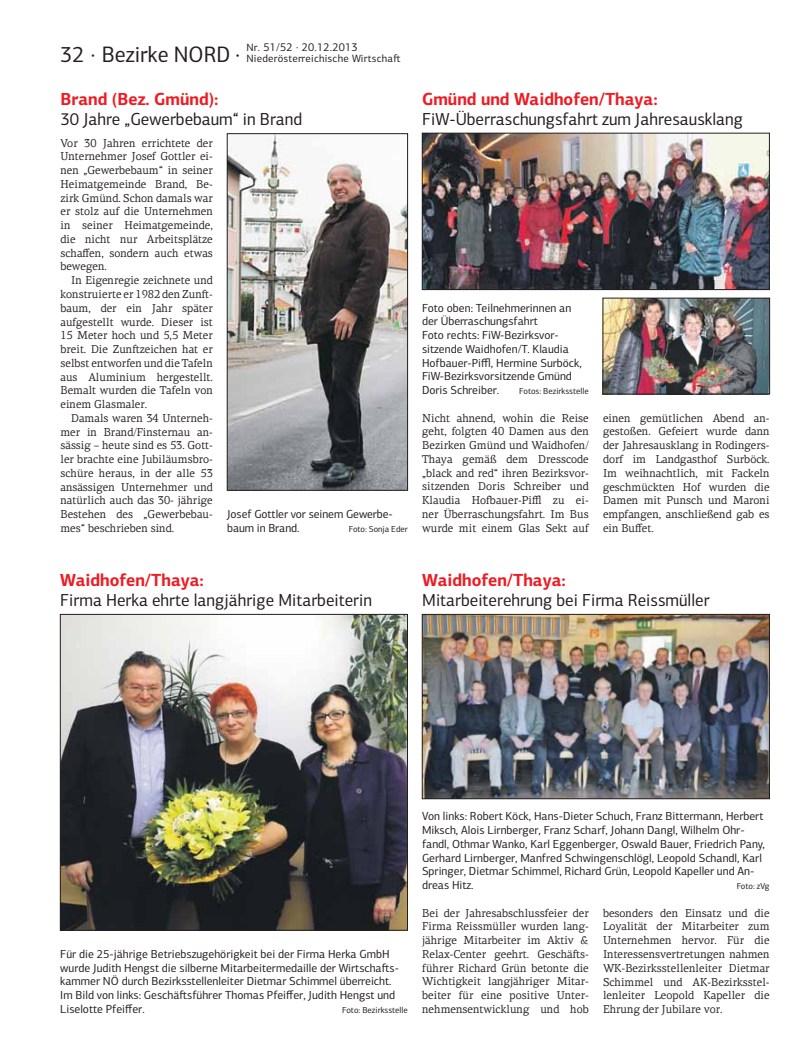
<style>
.page{position:relative;width:798px;height:1063px;background:#fff}
.page>*{position:absolute;margin:0;border:0;box-sizing:border-box;transform-origin:0 0}
.t1{font:22.5px "PF Centro Sans Pro";color:#231f20;scale:.96 1}
.t2{font:17.5px "PF Centro Sans Pro";color:#231f20;scale:.96 1}
.t3{font:700 17.5px "PF Centro Sans Pro";color:#ed1c24;scale:.96 1}
.t4{font:11.75px/13.8px "PF Centro Sans Pro";color:#231f20}
.t5{font:11.5px/13.8px "PF Centro Serif Pro";color:#231f20;text-align:justify;scale:.96 1}
.t6{font:11.5px "PF Centro Sans Pro";letter-spacing:.02em;color:#231f20;scale:.96 1}
.t7{font:10.62px "PF Centro Sans Pro";letter-spacing:.02em;color:#231f20}
.t8{font:8.75px "PF Centro Sans Pro";letter-spacing:-.005em;color:#231f20}
.s1{font-size:10.62px}
</style>
<div class="page">
<img style="left:424px;top:135px;width:343px;height:153px">
<div style="left:422px;top:133px;width:347px;height:157px;border:1px solid #231f20"></div>
<img style="left:604px;top:300px;width:163px;height:92px">
<div style="left:602px;top:298px;width:167px;height:96px;border:1px solid #231f20"></div>
<img style="left:229px;top:136px;width:176px;height:352px">
<div style="left:227px;top:134px;width:180px;height:356px;border:1px solid #231f20"></div>
<img style="left:424px;top:616px;width:343px;height:181px">
<div style="left:422px;top:614px;width:347px;height:185px;border:1px solid #231f20"></div>
<img style="left:62px;top:616px;width:343px;height:312px">
<div style="left:60px;top:614px;width:347px;height:316px;border:1px solid #231f20"></div>
<h1 class="t1" style="left:60px;top:46px;width:189px">32 · Bezirke NORD ·</h1>
<p class="t6" style="left:246px;top:43px;width:117px"><span class="s1">Nr.</span> 51/52 · 20.12.2013</p>
<p class="t7" style="left:246px;top:55px;width:155px">Niederösterreichische Wirtscha-</p>
<h2 class="t3" style="left:60px;top:92px;width:166px">Brand (Bez. Gmünd):</h2>
<h2 class="t2" style="left:60px;top:112px;width:253px">30 Jahre „Gewerbebaum“ in Brand</h2>
<p class="t5" style="left:60px;top:137px;width:160px">Vor 30 Jahren errichtete der Unternehmer Josef Gottler ei&shy;nen „Gewerbebaum“ in seiner Heimatgemeinde Brand, Be&shy;zirk Gmünd. Schon damals war er stolz auf die Unternehmen in seiner Heimatgemeinde, die nicht nur Arbeitsplätze schaffen, sondern auch etwas bewegen.</p>
<p class="t5" style="left:60px;top:275px;width:160px;text-indent:11px">In Eigenregie zeichnete und konstruierte er 1982 den Zun-- baum, der ein Jahr später aufgestellt wurde. Dieser ist 15 Meter hoch und 5,5 Meter breit. Die Zun-zeichen hat er selbst entworfen und die Tafeln aus Aluminium hergestellt.<br>Bemalt wurden die Tafeln von einem Glasmaler.</p>
<p class="t5" style="left:60px;top:412px;width:160px;text-indent:11px">Damals waren 34 Unterneh&shy;mer in Brand/Finsternau an&shy;sässig – heute sind es 53. Gott&shy;ler brachte eine Jubiläumsbro&shy;schüre heraus, in der alle 53 ansässigen Unternehmer und natürlich auch das 30- jährige Bestehen des „Gewerbebau&shy;mes“ beschrieben sind.</p>
<p class="t4" style="left:227px;top:508px;width:167px">Josef Gottler vor seinem Gewerbe&shy;baum in Brand.</p>
<p class="t8" style="left:349px;top:525px;width:60px">Foto: Sonja Eder</p>
<h2 class="t3" style="left:422px;top:92px;width:247px">Gmünd und Waidhofen/Thaya:</h2>
<h2 class="t2" style="left:422px;top:112px;width:335px">FiW-Überraschungsfahrt zum Jahresausklang</h2>
<p class="t4" style="left:422px;top:302px;width:161px">Foto oben: Teilnehmerinnen an der Überraschungsfahrt<br>Foto rechts: FiW-Bezirksvor&shy;sitzende Waidhofen/T. Klaudia<br>Hofbauer-Piffl, Hermine Surböck,<br>FiW-Bezirksvorsitzende Gmünd<br>Doris Schreiber.</p>
<p class="t8" style="left:519px;top:388px;width:71px">Fotos: Bezirksstelle</p>
<p class="t5" style="left:422px;top:412px;width:175px">Nicht ahnend, wohin die Reise geht, folgten 40 Damen aus den Bezirken Gmünd und Waidhofen/ Thaya gemäß dem Dresscode „black and red“ ihren Bezirksvor&shy;sitzenden Doris Schreiber und Klaudia Hofbauer-Piffl zu ei&shy;ner Überraschungsfahrt. Im Bus wurde mit einem Glas Sekt auf</p>
<p class="t5" style="left:602px;top:412px;width:175px">einen gemütlichen Abend an&shy;gestoßen. Gefeiert wurde dann der Jahresausklang in Rodingers&shy;dorf im Landgasthof Surböck.<br>Im weihnachtlich, mit Fackeln geschmückten Hof wurden die Damen mit Punsch und Maroni empfangen, anschließend gab es ein Buffet.</p>
<h2 class="t3" style="left:60px;top:574px;width:151px">Waidhofen/Thaya:</h2>
<h2 class="t2" style="left:60px;top:594px;width:326px">Firma Herka ehrte langjährige Mitarbeiterin</h2>
<h2 class="t3" style="left:422px;top:574px;width:151px">Waidhofen/Thaya:</h2>
<h2 class="t2" style="left:422px;top:594px;width:301px">Mitarbeiterehrung bei Firma Reissmüller</h2>
<p class="t4" style="left:60px;top:948px;width:340px">Für die 25-jährige Betriebszugehörigkeit bei der Firma Herka GmbH wurde Judith Hengst die silberne Mitarbeitermedaille der Wirtscha-s&shy;kammer NÖ durch Bezirksstellenleiter Dietmar Schimmel überreicht.<br>Im Bild von links: Geschä-sführer Thomas Pfeiffer, Judith Hengst und Liselotte Pfeiffer.</p>
<p class="t8" style="left:342px;top:1007px;width:67px">Foto: Bezirksstelle</p>
<p class="t4" style="left:422px;top:811px;width:344px">Von links: Robert Köck, Hans-Dieter Schuch, Franz Bittermann, Herbert Miksch, Alois Lirnberger, Franz Scharf, Johann Dangl, Wilhelm Ohr&shy;fandl, Othmar Wanko, Karl Eggenberger, Oswald Bauer, Friedrich Pany, Gerhard Lirnberger, Manfred Schwingenschlögl, Leopold Schandl, Karl Springer, Dietmar Schimmel, Richard Grün, Leopold Kapeller und An&shy;dreas Hitz.</p>
<p class="t8" style="left:736px;top:883px;width:34px">Foto: zVg</p>
<p class="t5" style="left:422px;top:907px;width:175px">Bei der Jahresabschlussfeier der Firma Reissmüller wurden lang&shy;jährige Mitarbeiter im Aktiv &amp; Relax-Center geehrt. Geschä-s&shy;führer Richard Grün betonte die Wichtigkeit langjähriger Mitar&shy;beiter für eine positive Unter&shy;nehmensentwicklung und hob</p>
<p class="t5" style="left:602px;top:907px;width:175px">besonders den Einsatz und die Loyalität der Mitarbeiter zum Unternehmen hervor. Für die Interessensvertretungen nahmen WK-Bezirksstellenleiter Dietmar Schimmel und AK-Bezirksstel&shy;lenleiter Leopold Kapeller die Ehrung der Jubilare vor.</p>
</div>
